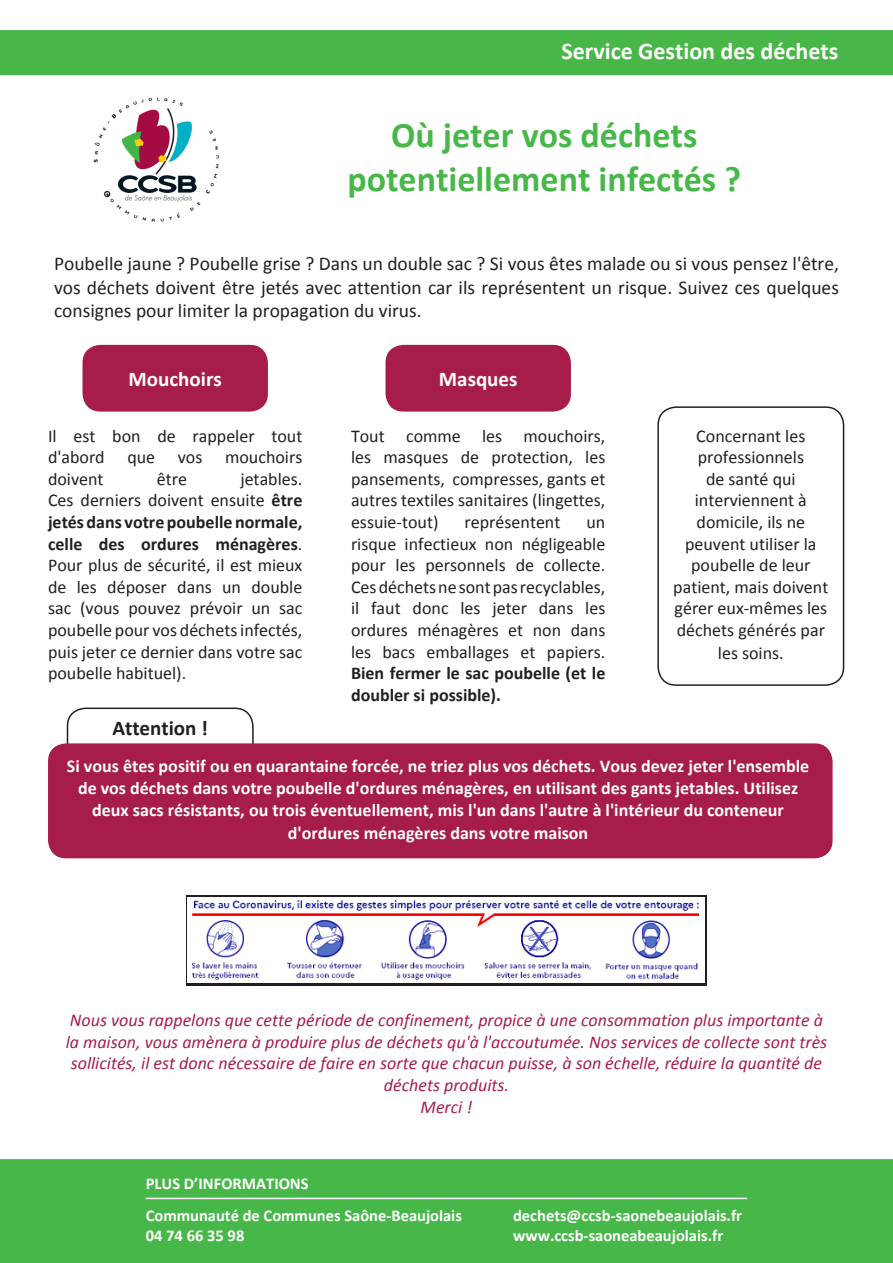
<style>
.page{position:relative;width:893px;height:1263px;background:#fff}
.page>*{position:absolute;margin:0;border:0;box-sizing:border-box;transform-origin:0 0}
.t1{font:700 36px/43.2px "Calibri";color:#48b749;text-align:center}
.t2{font:700 24px "Calibri";color:#fff}
.t3{font:700 21px "Calibri";color:#fff}
.t4{font:700 21px "Calibri";color:#231f20}
.t5{font:19.5px/23.4px "Calibri";color:#231f20;text-align:justify}
.t6{font:18px/21.6px "Calibri";color:#231f20;text-align:justify}
.t7{font:italic 18px/21.6px "Calibri";color:#a71d4a;text-align:center}
.t8{font:700 18px/21.6px "Calibri";color:#fff;text-align:center}
.t9{font:700 16.5px "Calibri";color:#fff}
.s1{font-weight:700}
</style>
<div class="page">
<div style="left:67px;top:707px;width:187px;height:69px;border:2px solid #231f20;border-radius:18px"></div>
<div style="left:657px;top:406px;width:187px;height:280px;border:2px solid #231f20;border-radius:18px"></div>
<div style="left:186px;top:895px;width:521px;height:90px;background:#231f20"></div>
<div style="left:0;top:1159px;width:893px;height:104px;background:#48b749"></div>
<img style="left:93px;top:97px;width:127px;height:125px">
<div style="left:0;top:30px;width:893px;height:45px;background:#49b748"></div>
<hr style="left:146px;top:1198px;width:601px;height:1px;background:#fff">
<div style="left:83px;top:345px;width:185px;height:67px;background:#a71d4a;border-radius:18px"></div>
<div style="left:385px;top:345px;width:186px;height:67px;background:#a71d4a;border-radius:18px"></div>
<img style="left:188px;top:897px;width:517px;height:86px">
<div style="left:48px;top:743px;width:785px;height:115px;background:#a71d4a;border-radius:18px"></div>
<p class="t2" style="left:561px;top:35px;width:278px">Service Gestion des déchets</p>
<p class="t1" style="left:347px;top:114px;width:395px">Où jeter vos déchets potentiellement infectés ?</p>
<p class="t5" style="left:54px;top:252px;width:786px">Poubelle jaune ? Poubelle grise ? Dans un double sac ? Si vous êtes malade ou si vous pensez l'être, vos déchets doivent être jetés avec attention car ils représentent un risque. Suivez ces quelques consignes pour limiter la propagation du virus.</p>
<p class="t3" style="left:129px;top:365px;width:95px">Mouchoirs</p>
<p class="t3" style="left:439px;top:365px;width:80px">Masques</p>
<p class="t6" style="left:48px;top:425px;width:256px">Il est bon de rappeler tout d'abord</p>
<p class="t6" style="left:127px;top:446px;width:29px">que</p>
<p class="t6" style="left:178px;top:446px;width:26px">vos</p>
<p class="t6" style="left:225px;top:446px;width:79px">mouchoirs</p>
<p class="t6" style="left:48px;top:468px;width:57px">doivent</p>
<p class="t6" style="left:157px;top:468px;width:32px">être</p>
<p class="t6" style="left:48px;top:468px;width:256px;text-indent:192px">jetables.<br>Ces derniers doivent ensuite <span class="s1">être jetés dans votre poubelle normale, celle des ordures ménagères</span>.<br>Pour plus de sécurité, il est mieux de les déposer dans un double sac (vous pouvez prévoir un sac poubelle pour vos déchets infectés, puis jeter ce dernier dans votre sac poubelle habituel).</p>
<p class="t4" style="left:112px;top:715px;width:97px">Attention !</p>
<p class="t6" style="left:351px;top:425px;width:256px">Tout comme les mouchoirs, les masques de protection, les pansements, compresses, gants et autres textiles sanitaires (lingettes, essuie-tout)</p>
<p class="t6" style="left:465px;top:511px;width:97px">représentent</p>
<p class="t6" style="left:351px;top:511px;width:256px;text-indent:235px">un risque infectieux non négligeable pour les personnels de collecte.<br>Ces déchets ne sont pas recyclables, il faut donc les jeter dans les ordures ménagères et non dans les bacs emballages et papiers.<br><span class="s1">Bien fermer le sac poubelle (et le doubler si possible).</span></p>
<p class="t6" style="left:673px;top:425px;width:157px;text-align:center">Concernant les professionnels<br>de santé qui interviennent à domicile, ils ne peuvent utiliser la poubelle de leur patient, mais doivent gérer eux-mêmes les déchets générés par</p>
<p class="t6" style="left:718px;top:643px;width:67px">les soins.</p>
<p class="t8" style="left:67px;top:755px;width:744px">Si vous êtes positif ou en quarantaine forcée, ne triez plus vos déchets. Vous devez jeter l'ensemble de vos déchets dans votre poubelle d'ordures ménagères, en utilisant des gants jetables. Utilisez deux sacs résistants, ou trois éventuellement, mis l'un dans l'autre à l'intérieur du conteneur</p>
<p class="t8" style="left:288px;top:822px;width:302px">d'ordures ménagères dans votre maison</p>
<p class="t7" style="left:66px;top:1009px;width:763px">Nous vous rappelons que cette période de confinement, propice à une consommation plus importante à la maison, vous amènera à produire plus de déchets qu'à l'accoutumée. Nos services de collecte sont très sollicités, il est donc nécessaire de faire en sorte que chacun puisse, à son échelle, réduire la quantité de déchets produits.</p>
<p class="t7" style="left:421px;top:1095px;width:53px">Merci !</p>
<p class="t9" style="left:146px;top:1173px;width:164px">PLUS D’INFORMATIONS</p>
<p class="t9" style="left:146px;top:1205px;width:318px">Communauté de Communes Saône-Beaujolais</p>
<p class="t9" style="left:146px;top:1224px;width:100px">04 74 66 35 98</p>
<p class="t9" style="left:513px;top:1205px;width:230px">dechets@ccsb-saonebeaujolais.fr</p>
<p class="t9" style="left:513px;top:1224px;width:212px">www.ccsb-saoneabeaujolais.fr</p>
</div>
